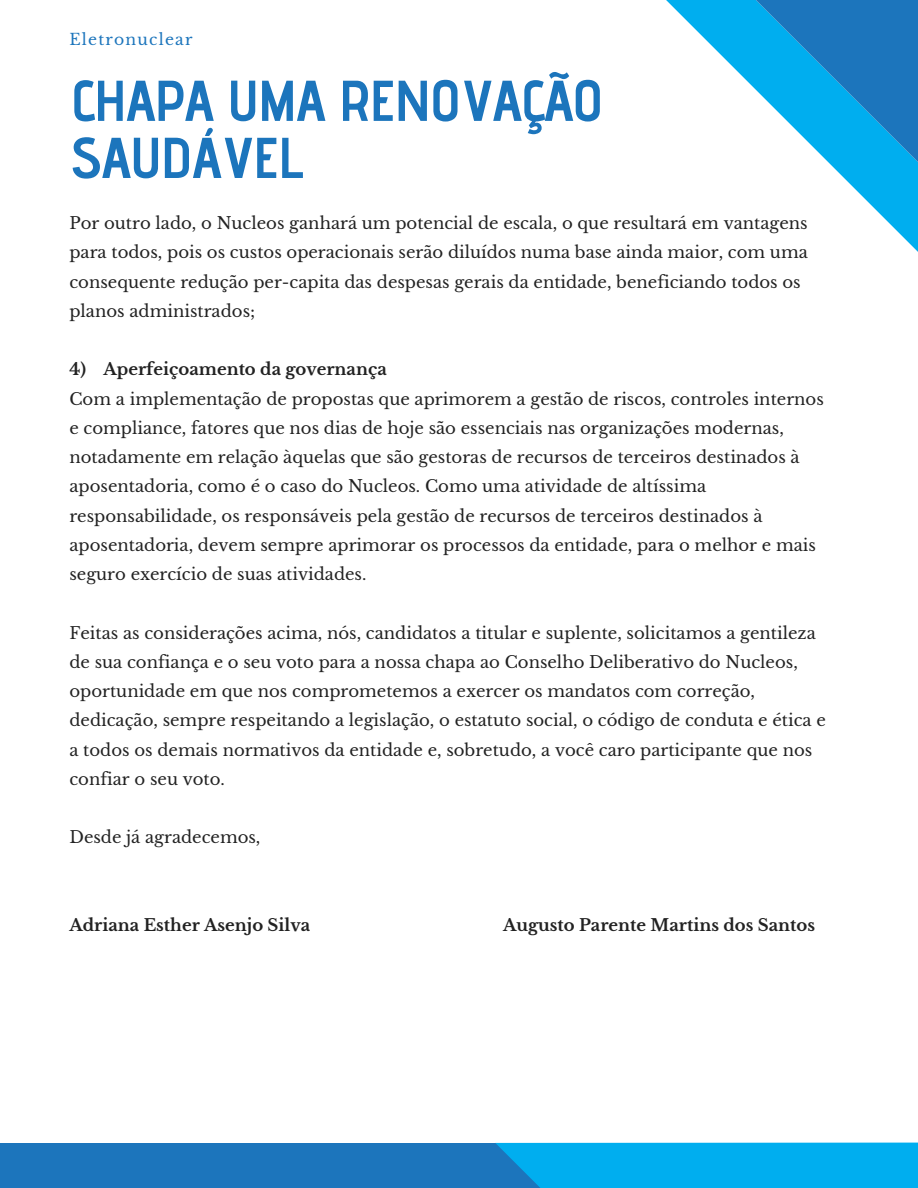
<style>
.page{position:relative;width:918px;height:1188px;background:#fff}
.page>*{position:absolute;margin:0;border:0;box-sizing:border-box;transform-origin:0 0}
.t1{font:700 57.45px/57.2px "Advent Pro";letter-spacing:-.03em;color:#1c75bc}
.t2{font:16.5px/29.2px "Libre Baskerville";color:#222}
.t3{font:700 16.5px "Libre Baskerville";color:#222}
.t4{font:15.6px "Libre Baskerville";letter-spacing:.08em;color:#1c75bc}
</style>
<div class="page">
<div style="left:0;top:1143px;width:745px;height:45px;background:#1c75bc"></div>
<svg style="left:495px;top:1142px;width:423px;height:46px;background:#05acec"></svg>
<svg style="left:673px;top:0;width:245px;height:247px"></svg>
<p class="t4" style="left:69px;top:30px;width:125px">Eletronuclear</p>
<h1 class="t1" style="left:71px;top:71px;width:535px">CHAPA UMA RENOVAÇÃO<br>SAUDÁVEL</h1>
<p class="t2" style="left:69px;top:209px;width:740px">Por outro lado, o Nucleos ganhará um potencial de escala, o que resultará em vantagens para todos, pois os custos operacionais serão diluídos numa base ainda maior, com uma consequente redução per-capita das despesas gerais da entidade, beneficiando todos os planos administrados;</p>
<p class="t3" style="left:69px;top:359px;width:319px">4) Aperfeiçoamento da governança</p>
<p class="t2" style="left:69px;top:384px;width:756px">Com a implementação de propostas que aprimorem a gestão de riscos, controles internos e compliance, fatores que nos dias de hoje são essenciais nas organizações modernas, notadamente em relação àquelas que são gestoras de recursos de terceiros destinados à aposentadoria, como é o caso do Nucleos. Como uma atividade de altíssima responsabilidade, os responsáveis pela gestão de recursos de terceiros destinados à aposentadoria, devem sempre aprimorar os processos da entidade, para o melhor e mais seguro exercício de suas atividades.</p>
<p class="t2" style="left:69px;top:618px;width:758px">Feitas as considerações acima, nós, candidatos a titular e suplente, solicitamos a gentileza de sua confiança e o seu voto para a nossa chapa ao Conselho Deliberativo do Nucleos, oportunidade em que nos comprometemos a exercer os mandatos com correção, dedicação, sempre respeitando a legislação, o estatuto social, o código de conduta e ética e a todos os demais normativos da entidade e, sobretudo, a você caro participante que nos confiar o seu voto.</p>
<p class="t2" style="left:69px;top:823px;width:193px">Desde já agradecemos,</p>
<p class="t3" style="left:69px;top:915px;width:242px">Adriana Esther Asenjo Silva</p>
<p class="t3" style="left:503px;top:915px;width:313px">Augusto Parente Martins dos Santos</p>
</div>
